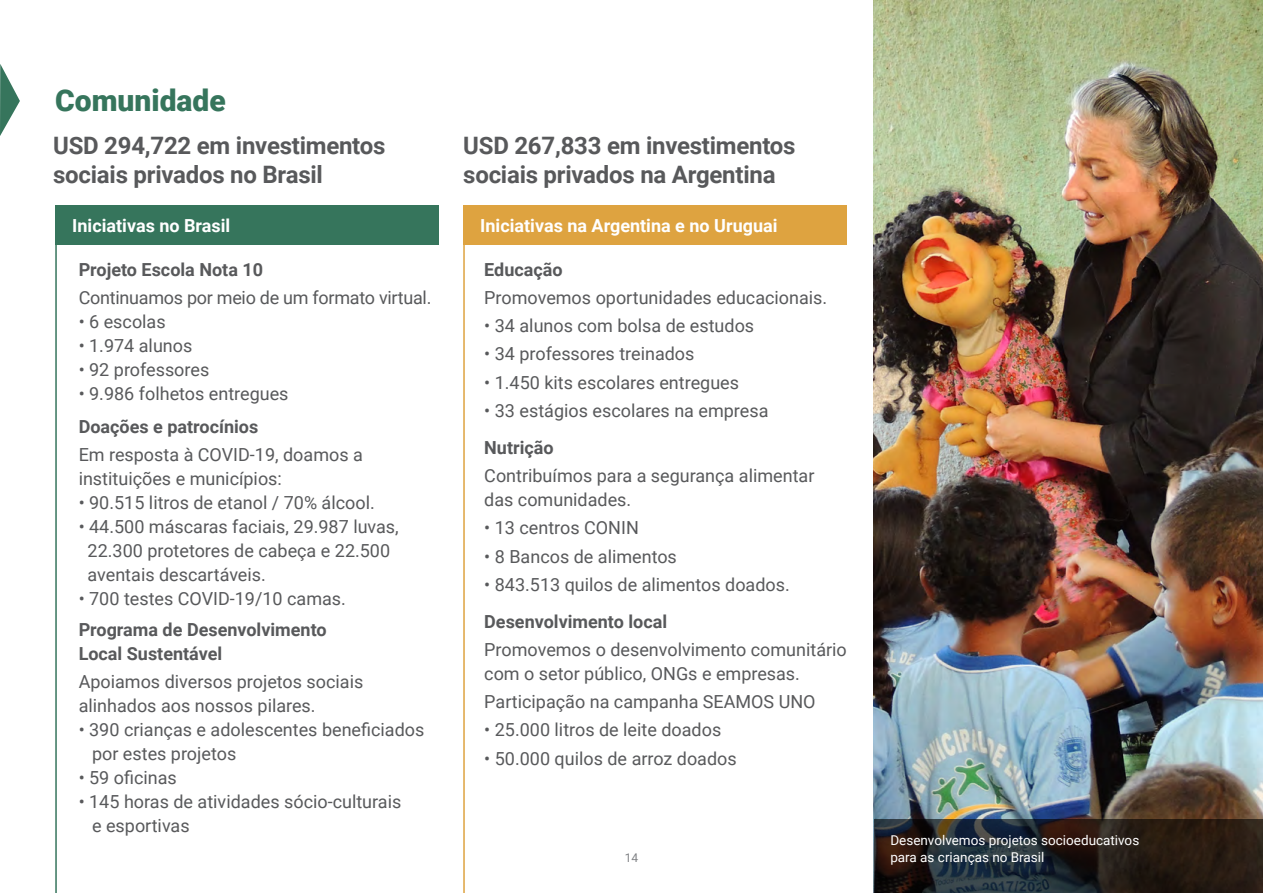
<style>
.page{position:relative;width:1263px;height:893px;background:#fff}
.page>*{position:absolute;margin:0;border:0;box-sizing:border-box;transform-origin:0 0}
.t1{font:900 30px "Roboto";color:#36755c}
.t2{font:700 24px/28.8px "Roboto";letter-spacing:-.01em;color:#58595b}
.t3{font:18px/24px "Roboto";color:#58595b}
.t4{font:700 18px/24px "Roboto";color:#58595b}
.t5{font:700 18px "Roboto";color:#fff}
.t6{font:13.5px/16.2px "Roboto";color:#fff}
.t7{font:12px "Roboto";color:#808285}
</style>
<div class="page">
<svg style="left:0;top:64px;width:20px;height:72px"></svg>
<img style="left:874px;top:0;width:389px;height:819px">
<div style="left:55px;top:206px;width:384px;height:39px;background:#36755c"></div>
<div style="left:463px;top:206px;width:384px;height:39px;background:#dea340"></div>
<hr style="left:55px;top:206px;width:2px;height:687px;background:#36755c">
<hr style="left:463px;top:206px;width:2px;height:687px;background:#dea340">
<svg style="left:874px;top:819px;width:389px;height:74px;background:#242120"></svg>
<h1 class="t1" style="left:55px;top:80px;width:172px">Comunidade</h1>
<h2 class="t2" style="left:53px;top:130px;width:334px">USD 294,722 em investimentos sociais privados no Brasil</h2>
<h2 class="t2" style="left:463px;top:130px;width:334px">USD 267,833 em investimentos sociais privados na Argentina</h2>
<p class="t5" style="left:72px;top:213px;width:160px">Iniciativas no Brasil</p>
<p class="t5" style="left:480px;top:213px;width:299px">Iniciativas na Argentina e no Uruguai</p>
<p class="t4" style="left:79px;top:257px;width:186px">Projeto Escola Nota 10</p>
<p class="t3" style="left:79px;top:285px;width:354px">Continuamos por meio de um formato virtual.</p>
<p class="t3" style="left:79px;top:309px;width:89px">• 6 escolas</p>
<p class="t3" style="left:79px;top:333px;width:115px">• 1.974 alunos</p>
<p class="t3" style="left:79px;top:357px;width:132px">• 92 professores</p>
<p class="t3" style="left:79px;top:381px;width:211px">• 9.986 folhetos entregues</p>
<p class="t4" style="left:79px;top:413px;width:181px">Doações e patrocínios</p>
<p class="t3" style="left:79px;top:442px;width:286px">Em resposta à COVID-19, doamos a instituições e municípios:</p>
<p class="t3" style="left:79px;top:490px;width:298px">• 90.515 litros de etanol / 70% álcool.</p>
<p class="t3" style="left:88px;top:514px;width:313px;text-indent:-9px">• 44.500 máscaras faciais, 29.987 luvas,<br>22.300 protetores de cabeça e 22.500 aventais descartáveis.</p>
<p class="t3" style="left:79px;top:586px;width:269px">• 700 testes COVID-19/10 camas.</p>
<p class="t4" style="left:79px;top:617px;width:249px">Programa de Desenvolvimento<br>Local Sustentável</p>
<p class="t3" style="left:79px;top:669px;width:286px">Apoiamos diversos projetos sociais alinhados aos nossos pilares.</p>
<p class="t3" style="left:92px;top:717px;width:334px;text-indent:-13px">• 390 crianças e adolescentes beneficiados por estes projetos</p>
<p class="t3" style="left:79px;top:765px;width:100px">• 59 oficinas</p>
<p class="t3" style="left:92px;top:789px;width:311px;text-indent:-13px">• 145 horas de atividades sócio-culturais e esportivas</p>
<p class="t4" style="left:484px;top:257px;width:80px">Educação</p>
<p class="t3" style="left:484px;top:285px;width:345px">Promovemos oportunidades educacionais.</p>
<p class="t3" style="left:484px;top:313px;width:271px">• 34 alunos com bolsa de estudos</p>
<p class="t3" style="left:484px;top:341px;width:212px">• 34 professores treinados</p>
<p class="t3" style="left:484px;top:370px;width:256px">• 1.450 kits escolares entregues</p>
<p class="t3" style="left:484px;top:398px;width:286px">• 33 estágios escolares na empresa</p>
<p class="t4" style="left:484px;top:435px;width:71px">Nutrição</p>
<p class="t3" style="left:484px;top:463px;width:332px">Contribuímos para a segurança alimentar das comunidades.</p>
<p class="t3" style="left:484px;top:515px;width:156px">• 13 centros CONIN</p>
<p class="t3" style="left:484px;top:543px;width:194px">• 8 Bancos de alimentos</p>
<p class="t3" style="left:484px;top:572px;width:307px">• 843.513 quilos de alimentos doados.</p>
<p class="t4" style="left:484px;top:608px;width:184px">Desenvolvimento local</p>
<p class="t3" style="left:484px;top:637px;width:364px">Promovemos o desenvolvimento comunitário com o setor público, ONGs e empresas.</p>
<p class="t3" style="left:484px;top:689px;width:333px">Participação na campanha SEAMOS UNO</p>
<p class="t3" style="left:484px;top:717px;width:239px">• 25.000 litros de leite doados</p>
<p class="t3" style="left:484px;top:745px;width:254px">• 50.000 quilos de arroz doados</p>
<p class="t7" style="left:625px;top:849px;width:15px">14</p>
<p class="t6" style="left:890px;top:832px;width:250px">Desenvolvemos projetos socioeducativos para as crianças no Brasil</p>
</div>
